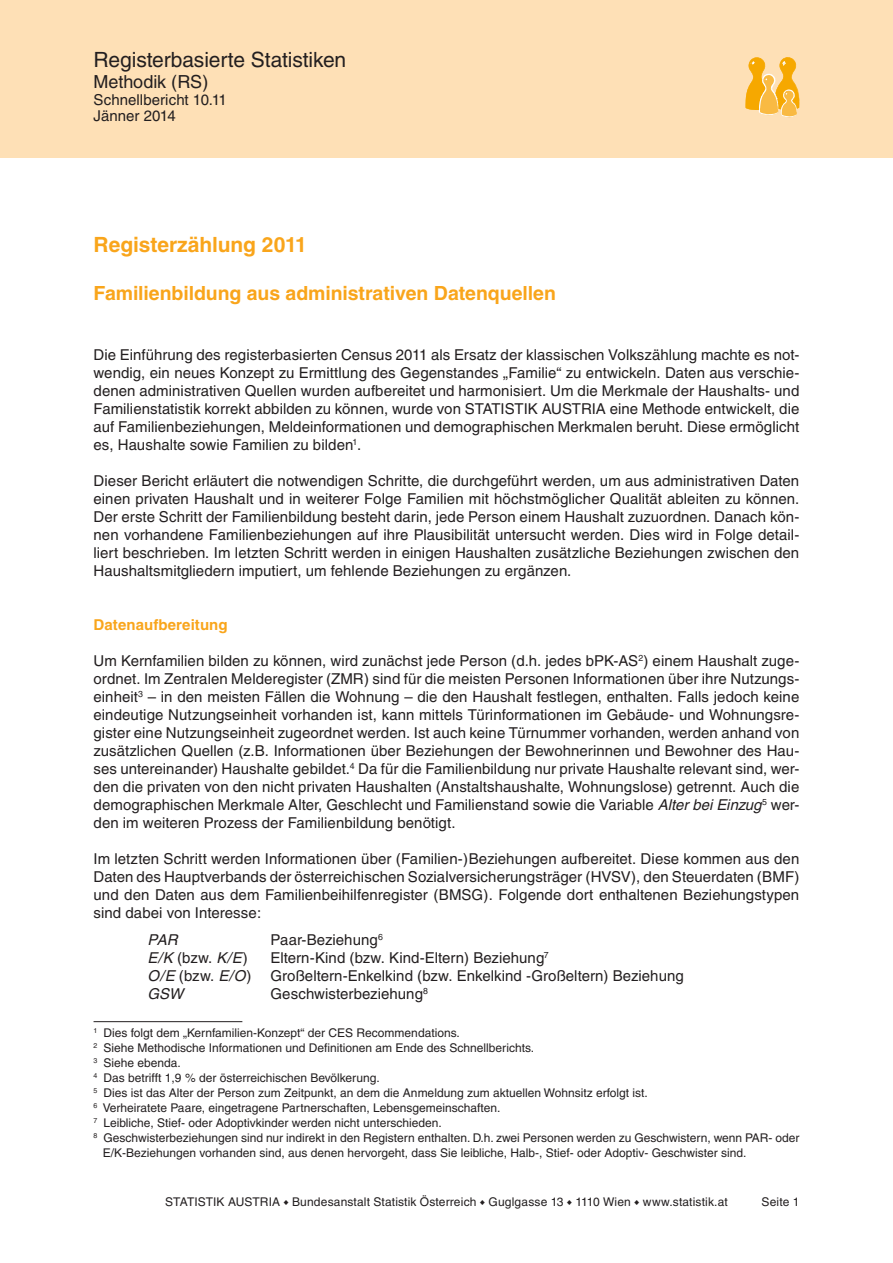
<style>
.page{position:relative;width:893px;height:1263px;background:#fff}
.page>*{position:absolute;margin:0;border:0;box-sizing:border-box;transform-origin:0 0}
.t1{font:21px "Helvetica";letter-spacing:-.005em;color:#231f20}
.t2{font:700 21px "Helvetica";letter-spacing:-.005em;color:#f9a51b}
.t3{font:700 19.5px "Helvetica";letter-spacing:-.005em;color:#f9a51b}
.t4{font:18px "Helvetica";letter-spacing:-.005em;color:#231f20}
.t5{font:15px/18px "Helvetica";letter-spacing:.005em;color:#231f20;text-align:justify}
.t6{font:italic 15px "Helvetica";letter-spacing:-.01em;color:#231f20}
.t7{font:700 15px "Helvetica";letter-spacing:.005em;color:#f9a51b}
.t8{font:12px "Helvetica";color:#231f20}
.s1{font-style:italic}
.s2{font-style:normal}
.s3{font-family:"Arial";font-size:8.4px}
</style>
<div class="page">
<div style="left:0;top:0;width:893px;height:157px;background:#fee0b6"></div>
<hr style="left:94px;top:1021px;width:148px;height:1px;background:#231f20">
<svg style="left:745px;top:57px;width:55px;height:60px"></svg>
<h1 class="t1" style="left:94px;top:48px;width:254px">Registerbasierte Statistiken</h1>
<p class="t4" style="left:94px;top:72px;width:116px">Methodik (RS)</p>
<p class="t5" style="left:94px;top:91px;width:135px;line-height:16.5px">Schnellbericht 10.11<br>Jänner 2014</p>
<h1 class="t2" style="left:94px;top:232px;width:215px">Registerzählung 2011</h1>
<h2 class="t3" style="left:94px;top:281px;width:464px">Familienbildung aus administrativen Datenquellen</h2>
<p class="t5" style="left:94px;top:346px;width:707px">Die Einführung des registerbasierten Census 2011 als Ersatz der klassischen Volkszählung machte es not&shy;wendig, ein neues Konzept zu Ermittlung des Gegenstandes „Familie“ zu entwickeln. Daten aus verschie&shy;denen administrativen Quellen wurden aufbereitet und harmonisiert. Um die Merkmale der Haushalts- und Familienstatistik korrekt abbilden zu können, wurde von STATISTIK AUSTRIA eine Methode entwickelt, die auf Familienbeziehungen, Meldeinformationen und demographischen Merkmalen beruht. Diese ermöglicht es, Haushalte sowie Familien zu bilden<sup>1</sup>.</p>
<p class="t5" style="left:94px;top:472px;width:707px">Dieser Bericht erläutert die notwendigen Schritte, die durchgeführt werden, um aus administrativen Daten einen privaten Haushalt und in weiterer Folge Familien mit höchstmöglicher Qualität ableiten zu können.<br>Der erste Schritt der Familienbildung besteht darin, jede Person einem Haushalt zuzuordnen. Danach kön&shy;nen vorhandene Familienbeziehungen auf ihre Plausibilität untersucht werden. Dies wird in Folge detail&shy;liert beschrieben. Im letzten Schritt werden in einigen Haushalten zusätzliche Beziehungen zwischen den Haushaltsmitgliedern imputiert, um fehlende Beziehungen zu ergänzen.</p>
<p class="t7" style="left:94px;top:616px;width:135px">Datenaufbereitung</p>
<p class="t5" style="left:94px;top:652px;width:707px">Um Kernfamilien bilden zu können, wird zunächst jede Person (d.h. jedes bPK-AS<sup>2</sup>) einem Haushalt zuge&shy;ordnet. Im Zentralen Melderegister (ZMR) sind für die meisten Personen Informationen über ihre Nutzungs&shy;einheit<sup>3</sup> – in den meisten Fällen die Wohnung – die den Haushalt festlegen, enthalten. Falls jedoch keine eindeutige Nutzungseinheit vorhanden ist, kann mittels Türinformationen im Gebäude- und Wohnungsre&shy;gister eine Nutzungseinheit zugeordnet werden. Ist auch keine Türnummer vorhanden, werden anhand von zusätzlichen Quellen (z.B. Informationen über Beziehungen der Bewohnerinnen und Bewohner des Hau&shy;ses untereinander) Haushalte gebildet.<sup>4</sup> Da für die Familienbildung nur private Haushalte relevant sind, wer&shy;den die privaten von den nicht privaten Haushalten (Anstaltshaushalte, Wohnungslose) getrennt. Auch die demographischen Merkmale Alter, Geschlecht und Familienstand sowie die Variable <span class="s1">Alter bei Einzug</span><sup>5</sup> wer&shy;den im weiteren Prozess der Familienbildung benötigt.</p>
<p class="t5" style="left:94px;top:850px;width:707px">Im letzten Schritt werden Informationen über (Familien-)Beziehungen aufbereitet. Diese kommen aus den Daten des Hauptverbands der österreichischen Sozialversicherungsträger (HVSV), den Steuerdaten (BMF) und den Daten aus dem Familienbeihilfenregister (BMSG). Folgende dort enthaltenen Beziehungstypen sind dabei von Interesse:</p>
<p class="t6" style="left:148px;top:931px;width:31px">PAR</p>
<p class="t5" style="left:271px;top:930px;width:114px">Paar-Beziehung<sup>6</sup></p>
<p class="t6" style="left:148px;top:949px;width:102px">E/K <span class="s2">(bzw.</span> K/E<span class="s2">)</span></p>
<p class="t5" style="left:271px;top:948px;width:279px">Eltern-Kind (bzw. Kind-Eltern) Beziehung<sup>7</sup></p>
<p class="t6" style="left:148px;top:967px;width:106px">O/E <span class="s2">(bzw.</span> E/O<span class="s2">)</span></p>
<p class="t5" style="left:271px;top:966px;width:415px">Großeltern-Enkelkind (bzw. Enkelkind -Großeltern) Beziehung</p>
<p class="t6" style="left:148px;top:985px;width:37px">GSW</p>
<p class="t5" style="left:271px;top:984px;width:159px">Geschwisterbeziehung<sup>8</sup></p>
<p class="t8" style="left:94px;top:1025px;width:368px"><sup>1</sup> Dies folgt dem „Kernfamilien-Konzept“ der CES Recommendations.</p>
<p class="t8" style="left:94px;top:1040px;width:442px"><sup>2</sup> Siehe Methodische Informationen und Definitionen am Ende des Schnellberichts.</p>
<p class="t8" style="left:94px;top:1055px;width:89px"><sup>3</sup> Siehe ebenda.</p>
<p class="t8" style="left:94px;top:1070px;width:288px"><sup>4</sup> Das betrifft 1,9 % der österreichischen Bevölkerung.</p>
<p class="t8" style="left:94px;top:1085px;width:556px"><sup>5</sup> Dies ist das Alter der Person zum Zeitpunkt, an dem die Anmeldung zum aktuellen Wohnsitz erfolgt ist.</p>
<p class="t8" style="left:94px;top:1100px;width:408px"><sup>6</sup> Verheiratete Paare, eingetragene Partnerschaften, Lebensgemeinschaften.</p>
<p class="t8" style="left:94px;top:1115px;width:350px"><sup>7</sup> Leibliche, Stief- oder Adoptivkinder werden nicht unterschieden.</p>
<p class="t8" style="left:94px;top:1130px;width:707px"><sup>8</sup> Geschwisterbeziehungen sind nur indirekt in den Registern enthalten. D.h. zwei Personen werden zu Geschwistern, wenn PAR- oder</p>
<p class="t8" style="left:103px;top:1145px;width:645px">E/K-Beziehungen vorhanden sind, aus denen hervorgeht, dass Sie leibliche, Halb-, Stief- oder Adoptiv- Geschwister sind.</p>
<p class="t8" style="left:165px;top:1195px;width:564px">STATISTIK AUSTRIA <span class="s3">♦</span> Bundesanstalt Statistik Österreich <span class="s3">♦</span> Guglgasse 13 <span class="s3">♦</span> 1110 Wien <span class="s3">♦</span> www.statistik.at</p>
<p class="t8" style="left:762px;top:1195px;width:39px">Seite 1</p>
</div>
